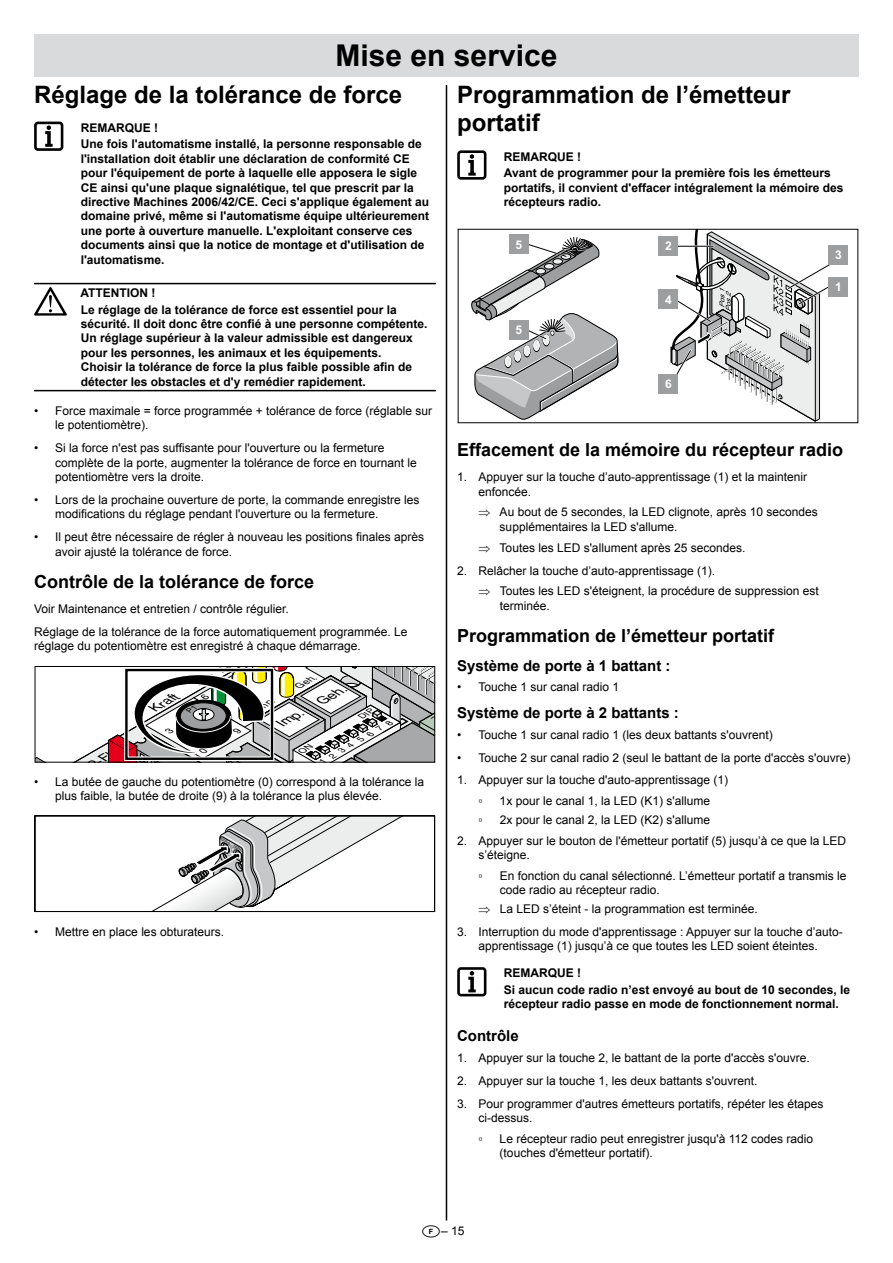
<style>
.page{position:relative;width:893px;height:1263px;background:#fff}
.page>*{position:absolute;margin:0;border:0;box-sizing:border-box;transform-origin:0 0}
.t1{font:700 30px "Arial";color:#000}
.t2{font:700 24px/28.8px "Arial";color:#000}
.t3{font:700 18px "Arial";color:#000}
.t4{font:700 15px "Arial";color:#000}
.t5{font:italic 12.15px "Helvetica";color:#000;scale:1.16 1}
.t6{font:12px/14.4px "Arial";color:#000}
.t7{font:700 12px/14.4px "Arial";color:#000}
.t8{font:700 12px "Arial";color:#fff}
.t9{font:italic 8.7px "Helvetica";color:#000;scale:1.16 1}
.t10{font:italic 7.95px "Helvetica";color:#000;scale:1.16 1}
.t11{font:italic 6.75px/6.4px "Helvetica";color:#000;text-align:center;scale:1.16 1}
.t12{font:italic 3.75px "Helvetica";color:#000;scale:1.16 1}
.s1{font-family:"National Codes Europe";font-size:18px}
</style>
<div class="page">
<div style="left:34px;top:34px;width:825px;height:43px;background:#d9dadb"></div>
<hr style="left:446px;top:85px;width:1px;height:1135px;background:#000">
<hr style="left:34px;top:283px;width:402px;height:1px;background:#000">
<hr style="left:34px;top:390px;width:402px;height:1px;background:#000">
<svg style="left:34px;top:815px;width:401px;height:97px"></svg>
<svg style="left:668px;top:231px;width:171px;height:190px"></svg>
<div style="left:659px;top:374px;width:19px;height:19px;background:#9c9e9f"></div>
<div style="left:659px;top:236px;width:19px;height:19px;background:#9c9e9f"></div>
<div style="left:829px;top:245px;width:19px;height:19px;background:#9c9e9f"></div>
<div style="left:829px;top:277px;width:19px;height:20px;background:#9c9e9f"></div>
<div style="left:659px;top:290px;width:19px;height:19px;background:#9c9e9f"></div>
<div style="left:509px;top:235px;width:19px;height:19px;background:#9c9e9f"></div>
<svg style="left:471px;top:236px;width:148px;height:184px"></svg>
<div style="left:458px;top:229px;width:400px;height:194px;border:1px solid #000"></div>
<div style="left:34px;top:122px;width:29px;height:29px;border:3px solid #000;border-radius:3px"></div>
<svg style="left:45px;top:125px;width:8px;height:22px"></svg>
<svg style="left:34px;top:287px;width:33px;height:29px"></svg>
<div style="left:457px;top:150px;width:29px;height:30px;border:3px solid #000;border-radius:3px"></div>
<svg style="left:468px;top:154px;width:8px;height:22px"></svg>
<div style="left:457px;top:967px;width:29px;height:29px;border:3px solid #000;border-radius:3px"></div>
<svg style="left:468px;top:971px;width:8px;height:21px"></svg>
<svg style="left:35px;top:666px;width:401px;height:97px"></svg>
<h1 class="t1" style="left:336px;top:36px;width:223px">Mise en service</h1>
<h2 class="t2" style="left:34px;top:81px;width:370px">Réglage de la tolérance de force</h2>
<p class="t7" style="left:81px;top:121px;width:19px">Remar</p>
<p class="t7" style="left:81px;top:120px;width:342px;line-height:16.5px;text-indent:44px">que !<br>Une fois l'automatisme installé, la personne responsable de</p>
<p class="t7" style="left:81px;top:152px;width:350px">l'installation doit établir une déclaration de conformité CE pour l'équipement de porte à laquelle elle apposera le sigle CE ainsi qu'une plaque signalétique, tel que prescrit par la directive Machines 2006/42/CE. Ceci s'applique également au domaine privé, même si l'automatisme équipe ultérieurement une porte à ouverture manuelle. L'exploitant conserve ces documents ainsi que la notice de montage et d'utilisation de l'automatisme.</p>
<p class="t7" style="left:80px;top:286px;width:57px">Attention</p>
<p class="t7" style="left:81px;top:285px;width:318px;line-height:16.5px;text-indent:71px">!<br>Le réglage de la tolérance de force est essentiel pour la</p>
<p class="t7" style="left:81px;top:317px;width:348px">sécurité. Il doit donc être confié à une personne compétente.<br>Un réglage supérieur à la valeur admissible est dangereux pour les personnes, les animaux et les équipements.<br>Choisir la tolérance de force la plus faible possible afin de détecter les obstacles et d'y remédier rapidement.</p>
<p class="t6" style="left:55px;top:404px;width:378px;text-indent:-21px">• Force maximale = force programmée + tolérance de force (réglable sur le potentiomètre).</p>
<p class="t6" style="left:55px;top:441px;width:363px;text-indent:-21px">• Si la force n'est pas suffisante pour l'ouverture ou la fermeture complète de la porte, augmenter la tolérance de force en tournant le potentiomètre vers la droite.</p>
<p class="t6" style="left:55px;top:493px;width:366px;text-indent:-21px">• Lors de la prochaine ouverture de porte, la commande enregistre les modifications du réglage pendant l'ouverture ou la fermeture.</p>
<p class="t6" style="left:55px;top:530px;width:370px;text-indent:-21px">• Il peut être nécessaire de régler à nouveau les positions finales après avoir ajusté la tolérance de force.</p>
<h3 class="t3" style="left:34px;top:570px;width:282px">Contrôle de la tolérance de force</h3>
<p class="t6" style="left:34px;top:597px;width:375px;line-height:23px">Voir Maintenance et entretien / contrôle régulier.<br>Réglage de la tolérance de la force automatiquement programmée. Le</p>
<p class="t6" style="left:34px;top:639px;width:328px">réglage du potentiomètre est enregistré à chaque démarrage.</p>
<p class="t9" style="left:296px;top:682px;width:20px;rotate:-30deg">Geh.</p>
<p class="t5" style="left:317px;top:695px;width:28px;rotate:-30deg">Geh.</p>
<p class="t5" style="left:277px;top:718px;width:25px;rotate:-30deg">Imp.</p>
<p class="t10" style="left:338px;top:747px;width:34px;rotate:-30deg">3456</p>
<p class="t6" style="left:55px;top:774px;width:370px;text-indent:-21px">• La butée de gauche du potentiomètre (0) correspond à la tolérance la plus faible, la butée de droite (9) à la tolérance la plus élevée.</p>
<p class="t12" style="left:223px;top:837px;width:22px;rotate:30deg">close open</p>
<p class="t5" style="left:150px;top:702px;width:27px;rotate:-30deg">Kraft</p>
<p class="t9" style="left:256px;top:704px;width:18px;rotate:-30deg">Imp.</p>
<p class="t5" style="left:89px;top:759px;width:26px;rotate:-30deg">2-Fl.</p>
<p class="t6" style="left:34px;top:924px;width:192px">• Mettre en place les obturateurs.</p>
<h2 class="t2" style="left:457px;top:81px;width:335px">Programmation de l’émetteur portatif</h2>
<p class="t7" style="left:504px;top:150px;width:19px">Remar</p>
<p class="t7" style="left:504px;top:149px;width:328px;line-height:16.5px;text-indent:44px">que !<br>Avant de programmer pour la première fois les émetteurs</p>
<p class="t7" style="left:504px;top:181px;width:341px">portatifs, il convient d'effacer intégralement la mémoire des récepteurs radio.</p>
<p class="t8" style="left:516px;top:237px;width:8px">5</p>
<p class="t8" style="left:516px;top:323px;width:8px">5</p>
<p class="t8" style="left:665px;top:239px;width:8px">2</p>
<p class="t8" style="left:665px;top:292px;width:8px">4</p>
<p class="t8" style="left:665px;top:377px;width:8px">6</p>
<p class="t11" style="left:719px;top:312px;width:25px;rotate:-90deg">Pos1<br>Pos2</p>
<p class="t8" style="left:835px;top:248px;width:8px">3</p>
<p class="t8" style="left:835px;top:280px;width:8px">1</p>
<h3 class="t3" style="left:457px;top:438px;width:388px">Effacement de la mémoire du récepteur radio</h3>
<p class="t6" style="left:478px;top:470px;width:330px;text-indent:-21px">1. Appuyer sur la touche d’auto-apprentissage (1) et la maintenir enfoncée.</p>
<p class="t6" style="left:500px;top:505px;width:320px;text-indent:-21px">⇒ Au bout de 5 secondes, la LED clignote, après 10 secondes supplémentaires la LED s'allume.</p>
<p class="t6" style="left:478px;top:540px;width:268px">⇒ Toutes les LED s'allument après 25 secondes.</p>
<p class="t6" style="left:478px;top:560px;width:342px;line-height:20.9px;text-indent:-21px">2. Relâcher la touche d’auto-apprentissage (1).<br>⇒ Toutes les LED s'éteignent, la procédure de suppression est</p>
<p class="t6" style="left:500px;top:598px;width:52px">terminée.</p>
<h3 class="t3" style="left:457px;top:624px;width:319px">Programmation de l’émetteur portatif</h3>
<p class="t4" style="left:457px;top:655px;width:215px">Système de porte à 1 battant :</p>
<p class="t6" style="left:457px;top:680px;width:163px">• Touche 1 sur canal radio 1</p>
<p class="t4" style="left:457px;top:703px;width:223px">Système de porte à 2 battants :</p>
<p class="t6" style="left:457px;top:727px;width:317px">• Touche 1 sur canal radio 1 (les deux battants s'ouvrent)</p>
<p class="t6" style="left:457px;top:750px;width:395px">• Touche 2 sur canal radio 2 (seul le battant de la porte d'accès s'ouvre)</p>
<p class="t6" style="left:478px;top:770px;width:251px;line-height:20.9px;text-indent:-21px">1. Appuyer sur la touche d'auto-apprentissage (1) ▫</p>
<p class="t6" style="left:500px;top:794px;width:212px">1x pour le canal 1, la LED (K1) s'allume</p>
<p class="t6" style="left:478px;top:813px;width:6px">▫</p>
<p class="t6" style="left:500px;top:813px;width:212px">2x pour le canal 2, la LED (K2) s'allume</p>
<p class="t6" style="left:478px;top:833px;width:369px;text-indent:-21px">2. Appuyer sur le bouton de l'émetteur portatif (5) jusqu’à ce que la LED s’éteigne.</p>
<p class="t6" style="left:478px;top:868px;width:6px">▫</p>
<p class="t6" style="left:500px;top:868px;width:348px">En fonction du canal sélectionné. L’émetteur portatif a transmis le code radio au récepteur radio.</p>
<p class="t6" style="left:478px;top:902px;width:281px">⇒ La LED s’éteint - la programmation est terminée.</p>
<p class="t6" style="left:457px;top:924px;width:387px;text-align:center">3. Interruption du mode d'apprentissage : Appuyer sur la touche d’auto&shy;apprentissage (1) jusqu’à ce que toutes les LED soient éteintes.</p>
<p class="t7" style="left:504px;top:966px;width:19px">Remar</p>
<p class="t7" style="left:504px;top:965px;width:348px;line-height:16.5px;text-indent:44px">que !<br>Si aucun code radio n’est envoyé au bout de 10 secondes, le</p>
<p class="t7" style="left:504px;top:997px;width:336px">récepteur radio passe en mode de fonctionnement normal.</p>
<p class="t4" style="left:457px;top:1026px;width:63px">Contrôle</p>
<p class="t6" style="left:457px;top:1051px;width:354px">1. Appuyer sur la touche 2, le battant de la porte d'accès s'ouvre.</p>
<p class="t6" style="left:457px;top:1073px;width:302px">2. Appuyer sur la touche 1, les deux battants s'ouvrent.</p>
<p class="t6" style="left:478px;top:1096px;width:347px;text-indent:-21px">3. Pour programmer d'autres émetteurs portatifs, répéter les étapes ci-dessus.</p>
<p class="t6" style="left:478px;top:1132px;width:6px">▫</p>
<p class="t6" style="left:500px;top:1132px;width:315px">Le récepteur radio peut enregistrer jusqu'à 112 codes radio (touches d'émetteur portatif).</p>
<p class="t6" style="left:422px;top:1224px;width:44px"><span class="s1">F</span>– 15</p>
</div>
